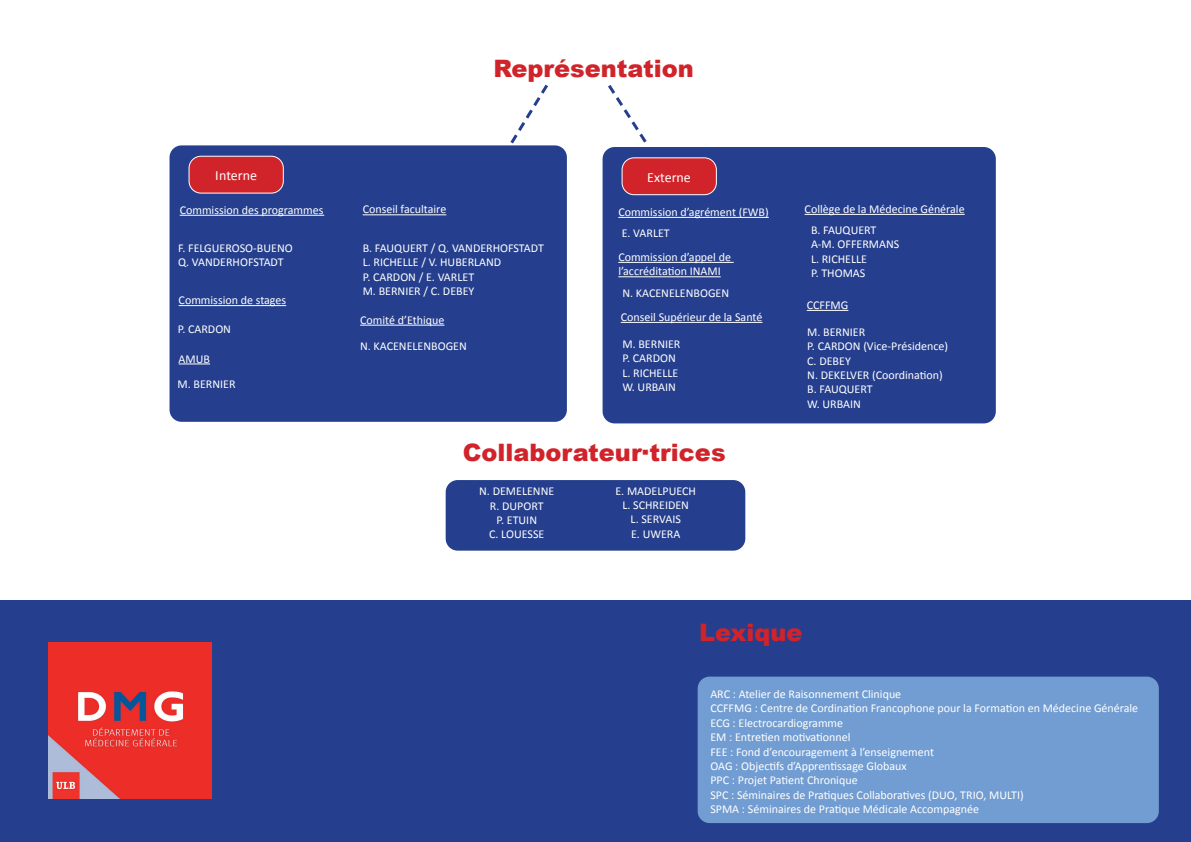
<style>
.page{position:relative;width:1191px;height:842px;background:#fff}
.page>*{position:absolute;margin:0;border:0;box-sizing:border-box;transform-origin:0 0}
.t1{font:900 24px "Arial";color:#d1232a}
.t2{font:14px "Calibri";color:#fff}
.t3{font:12px/14.4px "Calibri";color:#fff}
</style>
<div class="page">
<div style="left:0;top:600px;width:1191px;height:242px;background:#253f8e"></div>
<div style="left:169px;top:145px;width:398px;height:277px;background:#253f8e;border-radius:12px"></div>
<div style="left:189px;top:156px;width:94px;height:37px;background:#d1232a;border-radius:12px"></div>
<div style="left:188px;top:156px;width:96px;height:38px;border:1px solid #fff;border-radius:12px"></div>
<div style="left:602px;top:147px;width:393px;height:276px;background:#253f8e;border-radius:12px"></div>
<div style="left:622px;top:158px;width:94px;height:37px;background:#d1232a;border-radius:12px"></div>
<div style="left:621px;top:157px;width:96px;height:38px;border:1px solid #fff;border-radius:12px"></div>
<div style="left:697px;top:677px;width:461px;height:146px;background:#729dd2;border-radius:12px"></div>
<svg style="left:507px;top:84px;width:44px;height:62px"></svg>
<svg style="left:608px;top:85px;width:39px;height:58px"></svg>
<hr style="left:180px;top:215px;width:144px;height:1px;background:#fff">
<hr style="left:179px;top:305px;width:107px;height:1px;background:#fff">
<hr style="left:363px;top:214px;width:83px;height:1px;background:#fff">
<hr style="left:360px;top:325px;width:84px;height:1px;background:#fff">
<hr style="left:618px;top:217px;width:151px;height:1px;background:#fff">
<hr style="left:618px;top:262px;width:115px;height:1px;background:#fff">
<hr style="left:618px;top:276px;width:102px;height:1px;background:#fff">
<hr style="left:621px;top:322px;width:141px;height:1px;background:#fff">
<hr style="left:804px;top:214px;width:160px;height:1px;background:#fff">
<hr style="left:806px;top:310px;width:42px;height:1px;background:#fff">
<img style="left:48px;top:642px;width:164px;height:156px">
<div style="left:446px;top:480px;width:299px;height:71px;background:#253f8e;border-radius:12px"></div>
<hr style="left:179px;top:364px;width:31px;height:1px;background:#fff">
<p class="t2" style="left:215px;top:170px;width:43px">Interne</p>
<h1 class="t1" style="left:493px;top:60px;width:202px">Représentation</h1>
<p class="t2" style="left:647px;top:172px;width:45px">Externe</p>
<p class="t3" style="left:180px;top:202px;width:145px">Commission des programmes</p>
<p class="t3" style="left:363px;top:202px;width:85px">Conseil facultaire</p>
<p class="t3" style="left:178px;top:240px;width:116px">F. FELGUEROSO-BUENO<br>Q. VANDERHOFSTADT</p>
<p class="t3" style="left:363px;top:240px;width:183px">B. FAUQUERT / Q. VANDERHOFSTADT<br>L. RICHELLE / V. HUBERLAND<br>P. CARDON / E. VARLET<br>M. BERNIER / C. DEBEY</p>
<p class="t3" style="left:179px;top:293px;width:109px">Commission de stages</p>
<p class="t3" style="left:178px;top:323px;width:55px">P. CARDON</p>
<p class="t3" style="left:177px;top:347px;width:60px;line-height:25.2px">AMUB<br>M. BERNIER</p>
<p class="t3" style="left:360px;top:312px;width:86px">Comité d’Ethique</p>
<p class="t3" style="left:360px;top:340px;width:108px">N. KACENELENBOGEN</p>
<p class="t3" style="left:618px;top:204px;width:152px">Commission d’agrément (FWB)</p>
<p class="t3" style="left:618px;top:249px;width:114px">Commission d’appel de l’accréditation INAMI</p>
<p class="t3" style="left:621px;top:309px;width:143px">Conseil Supérieur de la Santé</p>
<p class="t3" style="left:621px;top:227px;width:50px">E. VARLET</p>
<p class="t3" style="left:622px;top:287px;width:108px">N. KACENELENBOGEN</p>
<p class="t3" style="left:622px;top:338px;width:60px">M. BERNIER<br>P. CARDON<br>L. RICHELLE<br>W. URBAIN</p>
<h1 class="t1" style="left:463px;top:444px;width:264px">Collaborateur·trices</h1>
<p class="t3" style="left:479px;top:485px;width:77px;text-align:center">N. DEMELENNE<br>R. DUPORT<br>P. ETUIN<br>C. LOUESSE</p>
<p class="t3" style="left:615px;top:484px;width:82px;text-align:center">E. MADELPUECH<br>L. SCHREIDEN<br>L. SERVAIS<br>E. UWERA</p>
<p class="t3" style="left:804px;top:201px;width:161px">Collège de la Médecine Générale</p>
<p class="t3" style="left:811px;top:222px;width:90px">B. FAUQUERT<br>A-M. OFFERMANS<br>L. RICHELLE<br>P. THOMAS</p>
<p class="t3" style="left:806px;top:297px;width:43px">CCFFMG</p>
<p class="t3" style="left:807px;top:325px;width:142px">M. BERNIER<br>P. CARDON (Vice-Présidence)<br>C. DEBEY<br>N. DEKELVER (Coordination)<br>B. FAUQUERT<br>W. URBAIN</p>
<h1 class="t1" style="left:699px;top:624px;width:105px">Lexique</h1>
<p class="t3" style="left:710px;top:686px;width:429px">ARC : Atelier de Raisonnement Clinique<br>CCFFMG : Centre de Cordination Francophone pour la Formation en Médecine Générale ECG : Electrocardiogramme<br>EM : Entretien motivationnel<br>FEE : Fond d’encouragement à l’enseignement<br>OAG : Objectifs d’Apprentissage Globaux<br>PPC : Projet Patient Chronique<br>SPC : Séminaires de Pratiques Collaboratives (DUO, TRIO, MULTI)<br>SPMA : Séminaires de Pratique Médicale Accompagnée</p>
</div>
